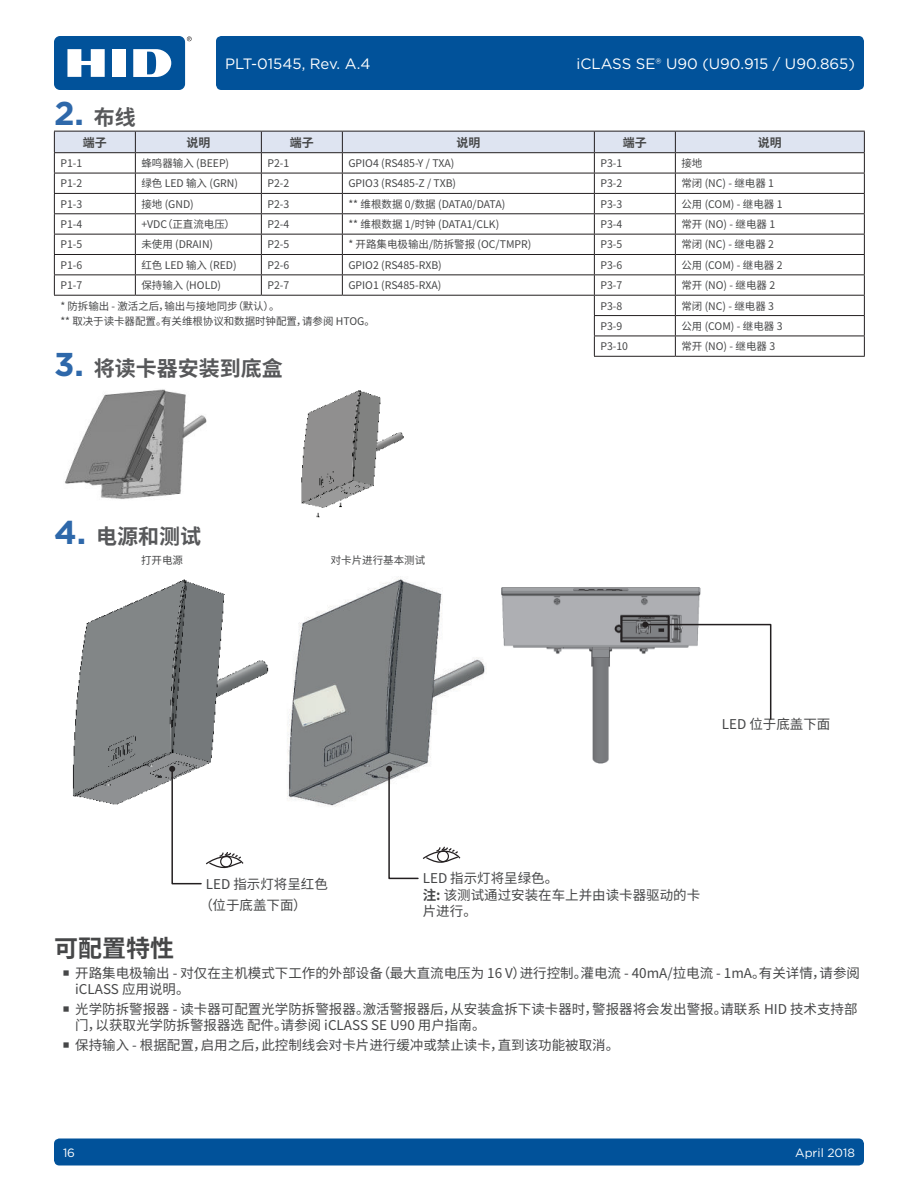
<style>
.page{position:relative;width:918px;height:1188px;background:#fff}
.page>*{position:absolute;margin:0;border:0;box-sizing:border-box;transform-origin:0 0}
.t1{font:700 33px "Gotham";color:#2e68aa}
.t2{font:700 24px "Noto Sans CJ Ksc";color:#464748}
.t3{font:700 21px "Noto Sans CJ Ksc";color:#57585a}
.t4{font:15px "Gotham";color:#fff}
.t5{font:13.5px/16.5px "Noto Sans CJ Ksc";color:#464748}
.t6{font:700 12px "Noto Sans CJ Ksc";color:#464748}
.t7{font:12px "Gotham";color:#fff}
.t8{font:10.5px/15px "Noto Sans CJ Ksc";color:#464748}
.s1{font-family:"Noto Sans CJ Ksc";font-size:21px;color:#57585a}
.s2{font-family:"Gotham";font-size:33px;color:#2e68aa}
.s3{font-weight:700}
</style>
<div class="page">
<div style="left:216px;top:36px;width:648px;height:54px;background:#01529a;border-radius:5px"></div>
<div style="left:54px;top:1138px;width:810px;height:27px;background:#01529a;border-radius:5px"></div>
<svg style="left:187px;top:36px;width:5px;height:5px"></svg>
<div style="left:54px;top:36px;width:131px;height:54px;background:#01529a;border-radius:6px"></div>
<div style="left:112px;top:49px;width:14px;height:28px;background:#fff"></div>
<svg style="left:67px;top:49px;width:38px;height:28px"></svg>
<svg style="left:133px;top:49px;width:38px;height:28px"></svg>
<svg style="left:54px;top:131px;width:811px;height:225px"></svg>
<hr style="left:594px;top:356px;width:81px;height:1px;background:#231f20">
<hr style="left:675px;top:356px;width:190px;height:1px;background:#231f20">
<img style="left:65px;top:389px;width:142px;height:110px">
<img style="left:301px;top:390px;width:103px;height:128px">
<img style="left:501px;top:587px;width:200px;height:177px">
<img style="left:72px;top:579px;width:197px;height:226px">
<img style="left:287px;top:578px;width:199px;height:229px">
<svg style="left:642px;top:622px;width:130px;height:99px"></svg>
<svg style="left:169px;top:766px;width:76px;height:119px"></svg>
<svg style="left:386px;top:766px;width:76px;height:114px"></svg>
<h3 class="t4" style="left:225px;top:57px;width:147px">PLT-01545, Rev. A.4</h3>
<h3 class="t4" style="left:576px;top:57px;width:280px">iCLASS SE® U90 (U90.915 / U90.865)</h3>
<h1 class="t1" style="left:54px;top:98px;width:83px">2. <span class="s1">布线</span></h1>
<p class="t6" style="left:83px;top:136px;width:25px">端子</p>
<p class="t6" style="left:186px;top:136px;width:25px">说明</p>
<p class="t6" style="left:290px;top:136px;width:25px">端子</p>
<p class="t6" style="left:456px;top:136px;width:25px">说明</p>
<p class="t6" style="left:623px;top:136px;width:25px">端子</p>
<p class="t6" style="left:758px;top:136px;width:25px">说明</p>
<p class="t8" style="left:60px;top:156px;width:23px">P1-1</p>
<p class="t8" style="left:141px;top:156px;width:89px">蜂鸣器输入 (BEEP)</p>
<p class="t8" style="left:267px;top:156px;width:23px">P2-1</p>
<p class="t8" style="left:348px;top:156px;width:108px">GPIO4 (RS485-Y / TXA)</p>
<p class="t8" style="left:600px;top:156px;width:23px">P3-1</p>
<p class="t8" style="left:681px;top:156px;width:22px">接地</p>
<p class="t8" style="left:60px;top:176px;width:23px">P1-2</p>
<p class="t8" style="left:141px;top:176px;width:98px">绿色 LED 输入 (GRN)</p>
<p class="t8" style="left:267px;top:176px;width:23px">P2-2</p>
<p class="t8" style="left:348px;top:176px;width:109px">GPIO3 (RS485-Z / TXB)</p>
<p class="t8" style="left:600px;top:176px;width:23px">P3-2</p>
<p class="t8" style="left:681px;top:176px;width:94px">常闭 (NC) - 继电器 1</p>
<p class="t8" style="left:60px;top:197px;width:23px">P1-3</p>
<p class="t8" style="left:141px;top:197px;width:54px">接地 (GND)</p>
<p class="t8" style="left:267px;top:197px;width:23px">P2-3</p>
<p class="t8" style="left:348px;top:197px;width:158px">** 维根数据 0/数据 (DATA0/DATA)</p>
<p class="t8" style="left:600px;top:197px;width:23px">P3-3</p>
<p class="t8" style="left:681px;top:197px;width:103px">公用 (COM) - 继电器 1</p>
<p class="t8" style="left:60px;top:217px;width:23px">P1-4</p>
<p class="t8" style="left:141px;top:217px;width:95px">+VDC（正直流电压）</p>
<p class="t8" style="left:267px;top:217px;width:23px">P2-4</p>
<p class="t8" style="left:348px;top:217px;width:152px">** 维根数据 1/时钟 (DATA1/CLK)</p>
<p class="t8" style="left:600px;top:217px;width:23px">P3-4</p>
<p class="t8" style="left:681px;top:217px;width:95px">常开 (NO) - 继电器 1</p>
<p class="t8" style="left:60px;top:237px;width:23px">P1-5</p>
<p class="t8" style="left:141px;top:237px;width:73px">未使用 (DRAIN)</p>
<p class="t8" style="left:267px;top:237px;width:23px">P2-5</p>
<p class="t8" style="left:348px;top:237px;width:185px">* 开路集电极输出/防拆警报 (OC/TMPR)</p>
<p class="t8" style="left:600px;top:237px;width:23px">P3-5</p>
<p class="t8" style="left:681px;top:237px;width:94px">常闭 (NC) - 继电器 2</p>
<p class="t8" style="left:60px;top:258px;width:23px">P1-6</p>
<p class="t8" style="left:141px;top:258px;width:97px">红色 LED 输入 (RED)</p>
<p class="t8" style="left:267px;top:258px;width:23px">P2-6</p>
<p class="t8" style="left:348px;top:258px;width:95px">GPIO2 (RS485-RXB)</p>
<p class="t8" style="left:600px;top:258px;width:23px">P3-6</p>
<p class="t8" style="left:681px;top:258px;width:103px">公用 (COM) - 继电器 2</p>
<p class="t8" style="left:60px;top:278px;width:23px">P1-7</p>
<p class="t8" style="left:141px;top:278px;width:81px">保持输入 (HOLD)</p>
<p class="t8" style="left:267px;top:278px;width:23px">P2-7</p>
<p class="t8" style="left:348px;top:278px;width:94px">GPIO1 (RS485-RXA)</p>
<p class="t8" style="left:600px;top:278px;width:23px">P3-7</p>
<p class="t8" style="left:681px;top:278px;width:95px">常开 (NO) - 继电器 2</p>
<p class="t8" style="left:60px;top:298px;width:316px">* 防拆输出 - 激活之后，输出与接地同步（默认）。<br>** 取决于读卡器配置。有关维根协议和数据时钟配置，请参阅 HTOG。</p>
<p class="t8" style="left:600px;top:298px;width:23px">P3-8</p>
<p class="t8" style="left:681px;top:298px;width:94px">常闭 (NC) - 继电器 3</p>
<p class="t8" style="left:600px;top:319px;width:23px">P3-9</p>
<p class="t8" style="left:681px;top:319px;width:103px">公用 (COM) - 继电器 3</p>
<p class="t8" style="left:600px;top:339px;width:29px">P3-10</p>
<p class="t8" style="left:681px;top:339px;width:95px">常开 (NO) - 继电器 3</p>
<h3 class="t3" style="left:54px;top:357px;width:230px"><span class="s2">3.</span> 将读卡器安装到底盒</h3>
<h3 class="t3" style="left:54px;top:525px;width:149px"><span class="s2">4.</span> 电源和测试</h3>
<p class="t8" style="left:141px;top:553px;width:43px">打开电源</p>
<p class="t8" style="left:331px;top:553px;width:96px">对卡片进行基本测试</p>
<p class="t5" style="left:722px;top:716px;width:110px">LED 位于底盖下面</p>
<p class="t5" style="left:200px;top:874px;width:130px;line-height:21px;text-indent:6px">LED 指示灯将呈红色（位于底盖下面）</p>
<p class="t5" style="left:423px;top:871px;width:279px">LED 指示灯将呈绿色。<br><span class="s3">注:</span> 该测试通过安装在车上并由读卡器驱动的卡片进行。</p>
<h2 class="t2" style="left:54px;top:934px;width:121px">可配置特性</h2>
<p class="t5" style="left:75px;top:965px;width:786px">开路集电极输出 - 对仅在主机模式下工作的外部设备（最大直流电压为 16 V）进行控制。灌电流 - 40mA/拉电流 - 1mA。有关详情，请参阅iCLASS 应用说明。</p>
<p class="t5" style="left:75px;top:1001px;width:784px">光学防拆警报器 - 读卡器可配置光学防拆警报器。激活警报器后，从安装盒拆下读卡器时，警报器将会发出警报。请联系 HID 技术支持部门，以获取光学防拆警报器选 配件。请参阅 iCLASS SE U90 用户指南。</p>
<p class="t5" style="left:75px;top:1037px;width:546px">保持输入 - 根据配置，启用之后，此控制线会对卡片进行缓冲或禁止读卡，直到该功能被取消。</p>
<p class="t7" style="left:63px;top:1147px;width:14px">16</p>
<p class="t7" style="left:795px;top:1147px;width:61px">April 2018</p>
</div>
